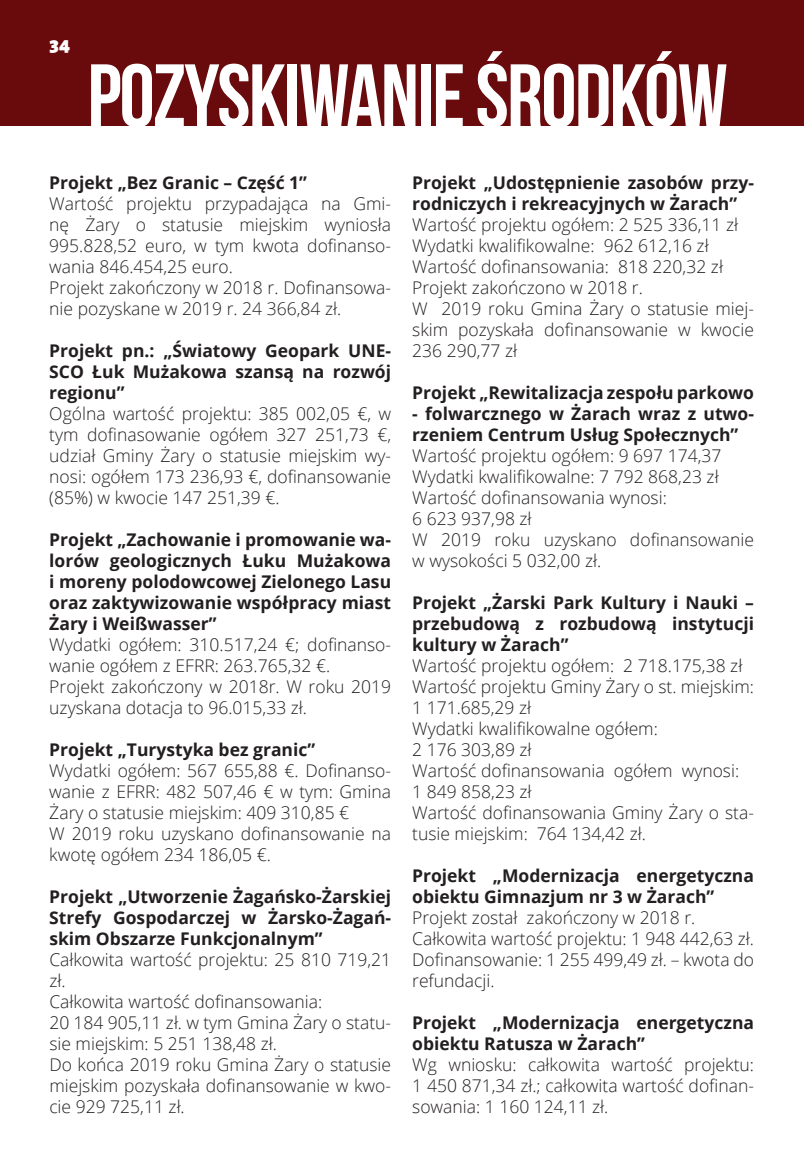
<style>
.page{position:relative;width:804px;height:1166px;background:#fff}
.page>*{position:absolute;margin:0;border:0;box-sizing:border-box;transform-origin:0 0}
.t1{font:89.25px "Bebas Neue";letter-spacing:-.02em;color:#fff}
.t2{font:900 21px "Alegreya Sans";color:#fff}
.t3{font:300 17.5px/21px "Open Sans";color:#231f20}
.t4{font:700 17.5px/21px "Open Sans";color:#231f20;text-align:justify}
</style>
<div class="page">
<div style="left:0;top:0;width:804px;height:126px;background:#690a0d"></div>
<p class="t2" style="left:50px;top:28px;width:22px">34</p>
<h1 class="t1" style="left:87px;top:47px;width:642px">POZYSKIWANIE ŚRODKÓW</h1>
<p class="t4" style="left:49px;top:172px;width:259px">Projekt „Bez Granic – Część 1”</p>
<p class="t3" style="left:49px;top:193px;width:343px">Wartość projektu przypadająca na Gmi&shy;nę Żary o statusie miejskim wyniosła 995.828,52 euro, w tym kwota dofinanso&shy;wania 846.454,25 euro.<br>Projekt zakończony w 2018 r. Dofinansowa&shy;nie pozyskane w 2019 r. 24 366,84 zł.</p>
<p class="t4" style="left:49px;top:340px;width:343px">Projekt pn.: „Światowy Geopark UNE-SCO Łuk Mużakowa szansą na rozwój regionu”</p>
<p class="t3" style="left:49px;top:403px;width:343px;text-align:justify">Ogólna wartość projektu: 385 002,05 €, w tym dofinasowanie ogółem 327 251,73 €, udział Gminy Żary o statusie miejskim wy&shy;nosi: ogółem 173 236,93 €, dofinansowanie (85%) w kwocie 147 251,39 €.</p>
<p class="t4" style="left:49px;top:529px;width:343px">Projekt „Zachowanie i promowanie wa&shy;lorów geologicznych Łuku Mużakowa i moreny polodowcowej Zielonego Lasu oraz zaktywizowanie współpracy miast Żary i Weißwasser”</p>
<p class="t3" style="left:49px;top:634px;width:343px">Wydatki ogółem: 310.517,24 €; dofinanso&shy;wanie ogółem z EFRR: 263.765,32 €.<br>Projekt zakończony w 2018r. W roku 2019 uzyskana dotacja to 96.015,33 zł.</p>
<p class="t4" style="left:49px;top:739px;width:267px">Projekt „Turystyka bez granic”</p>
<p class="t3" style="left:49px;top:760px;width:343px">Wydatki ogółem: 567 655,88 €. Dofinanso&shy;wanie z EFRR: 482 507,46 € w tym: Gmina Żary o statusie miejskim: 409 310,85 €<br>W 2019 roku uzyskano dofinansowanie na kwotę ogółem 234 186,05 €.</p>
<p class="t4" style="left:49px;top:886px;width:343px">Projekt „Utworzenie Żagańsko-Żarskiej Strefy Gospodarczej w Żarsko-Żagań&shy;skim Obszarze Funkcjonalnym”</p>
<p class="t3" style="left:49px;top:949px;width:343px">Całkowita wartość projektu: 25 810 719,21 zł.<br>Całkowita wartość dofinansowania:<br>20 184 905,11 zł. w tym Gmina Żary o statu&shy;sie miejskim: 5 251 138,48 zł.<br>Do końca 2019 roku Gmina Żary o statusie miejskim pozyskała dofinansowanie w kwo&shy;cie 929 725,11 zł.</p>
<p class="t4" style="left:412px;top:172px;width:343px">Projekt „Udostępnienie zasobów przy&shy;rodniczych i rekreacyjnych w Żarach”</p>
<p class="t3" style="left:412px;top:214px;width:343px">Wartość projektu ogółem: 2 525 336,11 zł Wydatki kwalifikowalne: 962 612,16 zł Wartość dofinansowania: 818 220,32 zł Projekt zakończono w 2018 r.<br>W 2019 roku Gmina Żary o statusie miej&shy;skim pozyskała dofinansowanie w kwocie 236 290,77 zł</p>
<p class="t4" style="left:412px;top:382px;width:343px">Projekt „Rewitalizacja zespołu parkowo</p>
<p class="t4" style="left:412px;top:403px;width:343px">- folwarcznego w Żarach wraz z utwo&shy;rzeniem Centrum Usług Społecznych”</p>
<p class="t3" style="left:412px;top:445px;width:343px">Wartość projektu ogółem: 9 697 174,37<br>Wydatki kwalifikowalne: 7 792 868,23 zł<br>Wartość dofinansowania wynosi:<br>6 623 937,98 zł<br>W 2019 roku uzyskano dofinansowanie w wysokości 5 032,00 zł.</p>
<p class="t4" style="left:412px;top:592px;width:343px">Projekt „Żarski Park Kultury i Nauki – przebudową z rozbudową instytucji kultury w Żarach”</p>
<p class="t3" style="left:412px;top:655px;width:343px">Wartość projektu ogółem: 2 718.175,38 zł<br>Wartość projektu Gminy Żary o st. miejskim:<br>1 171.685,29 zł<br>Wydatki kwalifikowalne ogółem:<br>2 176 303,89 zł<br>Wartość dofinansowania ogółem wynosi:<br>1 849 858,23 zł<br>Wartość dofinansowania Gminy Żary o sta&shy;tusie miejskim: 764 134,42 zł.</p>
<p class="t4" style="left:412px;top:865px;width:343px">Projekt „Modernizacja energetyczna obiektu Gimnazjum nr 3 w Żarach”</p>
<p class="t3" style="left:412px;top:907px;width:343px">Projekt został zakończony w 2018 r.<br>Całkowita wartość projektu: 1 948 442,63 zł.<br>Dofinansowanie: 1 255 499,49 zł. – kwota do refundacji.</p>
<p class="t4" style="left:412px;top:1012px;width:343px">Projekt „Modernizacja energetyczna obiektu Ratusza w Żarach”</p>
<p class="t3" style="left:412px;top:1054px;width:343px;text-align:justify">Wg wniosku: całkowita wartość projektu:<br>1 450 871,34 zł.; całkowita wartość dofinan&shy;sowania: 1 160 124,11 zł.</p>
</div>
